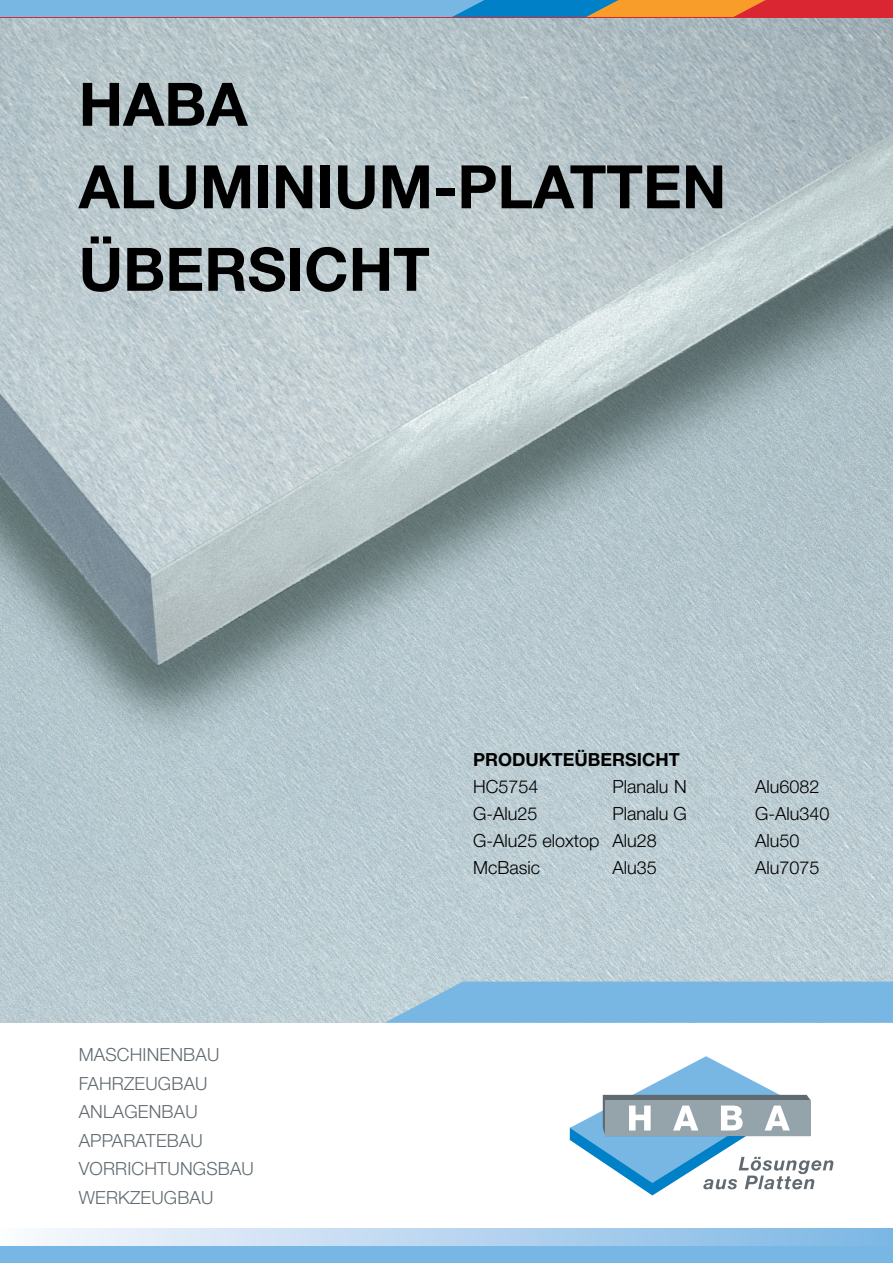
<style>
.page{position:relative;width:893px;height:1263px;background:#fff}
.page>*{position:absolute;margin:0;border:0;box-sizing:border-box;transform-origin:0 0}
.t1{font:700 60px/82.5px "Helvetica Neue LT Pro";color:#000}
.t2{font:300 18px "Helvetica Neue LT Pro";color:#000}
.t3{font:300 18px/28.5px "Helvetica Neue LT Pro";letter-spacing:.01em;color:#606a70}
.t4{font:700 18px "Helvetica Neue LT Pro";color:#000}
</style>
<div class="page">
<img style="left:0;top:17px;width:893px;height:1006px">
<svg style="left:385px;top:981px;width:508px;height:42px;background:#7eb9e2"></svg>
<div style="left:0;top:0;width:893px;height:17px;background:#d92632"></div>
<svg style="left:0;top:0;width:766px;height:17px;background:#7da5b7"></svg>
<div style="left:0;top:1229px;width:893px;height:34px;background:linear-gradient(to right,#faf9fd,#7bb6e4)"></div>
<div style="left:0;top:1246px;width:893px;height:17px;background:#78b7e4"></div>
<svg style="left:570px;top:1056px;width:263px;height:139px"></svg>
<h1 class="t1" style="left:79px;top:62px;width:649px">HABA<br>ALUMINIUM-PLATTEN<br>ÜBERSICHT</h1>
<p class="t3" style="left:79px;top:1040px;width:177px">MASCHINENBAU<br>FAHRZEUGBAU<br>ANLAGENBAU<br>APPARATEBAU<br>VORRICHTUNGSBAU<br>WERKZEUGBAU</p>
<p class="t4" style="left:473px;top:748px;width:208px">PRODUKTEÜBERSICHT</p>
<p class="t2" style="left:473px;top:775px;width:109px">HC5754 P</p>
<p class="t2" style="left:624px;top:775px;width:82px">LANALU NA</p>
<p class="t2" style="left:766px;top:775px;width:55px">LU6082</p>
<p class="t2" style="left:473px;top:802px;width:109px">G-ALU25 P</p>
<p class="t2" style="left:624px;top:802px;width:82px">LANALU GG</p>
<p class="t2" style="left:768px;top:802px;width:63px">-ALU340</p>
<p class="t2" style="left:473px;top:829px;width:185px">G-ALU25 ELOXTOP ALU28</p>
<p class="t2" style="left:755px;top:829px;width:46px">ALU50</p>
<p class="t2" style="left:473px;top:856px;width:110px">MCBASIC A</p>
<p class="t2" style="left:624px;top:856px;width:89px">LU35 A</p>
<p class="t2" style="left:766px;top:856px;width:55px">LU7075</p>
</div>
